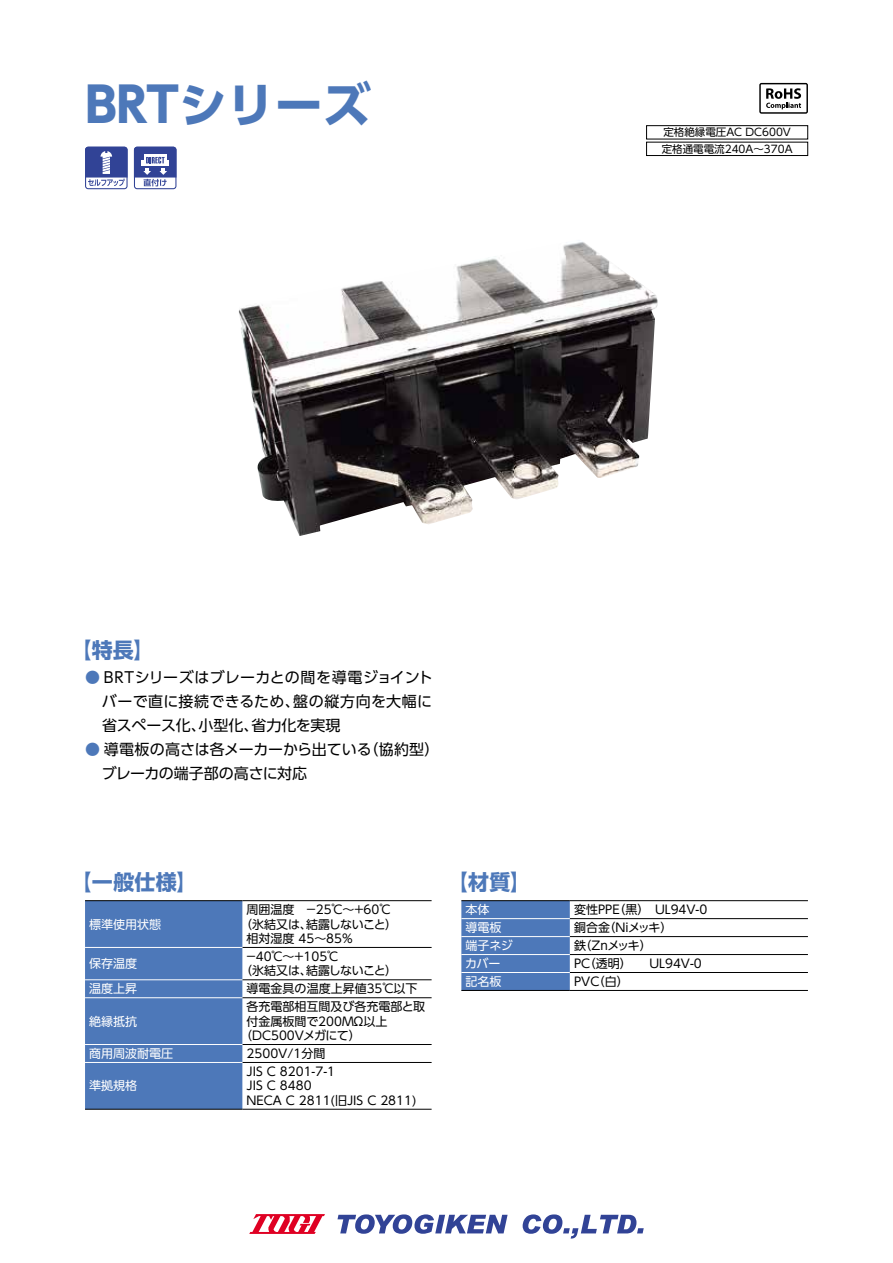
<style>
.page{position:relative;width:893px;height:1263px;background:#fff}
.page>*{position:absolute;margin:0;border:0;box-sizing:border-box;transform-origin:0 0}
.t1{font:700 48px "UD Shin Go Pro";color:#4d78b9}
.t2{font:700 21px "UD Shin Go Pro";letter-spacing:.005em;color:#4d78b9}
.t3{font:15px/24px "UD Shin Go Pro";color:#000;text-align:justify}
.t4{font:12px/14.4px "UD Shin Go Pro";color:#000}
.t5{font:12px "UD Shin Go Pro";color:#fff}
.t6{font:12px "UD Shin Go Pro";letter-spacing:-.03em;color:#000}
.t7{font:10.5px/16.5px "UD Shin Go Pro";color:#000}
.s1{color:#4d78b9}
</style>
<div class="page">
<div style="left:85px;top:901px;width:157px;height:208px;background:#4d78b9"></div>
<hr style="left:242px;top:900px;width:190px;height:1px;background:#000">
<hr style="left:242px;top:947px;width:190px;height:1px;background:#000">
<hr style="left:242px;top:979px;width:190px;height:1px;background:#000">
<hr style="left:242px;top:997px;width:190px;height:1px;background:#000">
<hr style="left:242px;top:1044px;width:190px;height:1px;background:#000">
<hr style="left:242px;top:1062px;width:190px;height:1px;background:#000">
<hr style="left:242px;top:1109px;width:190px;height:1px;background:#000">
<hr style="left:85px;top:947px;width:157px;height:1px;background:#fff">
<hr style="left:85px;top:979px;width:157px;height:1px;background:#fff">
<hr style="left:85px;top:997px;width:157px;height:1px;background:#fff">
<hr style="left:85px;top:1044px;width:157px;height:1px;background:#fff">
<hr style="left:85px;top:1062px;width:157px;height:1px;background:#fff">
<hr style="left:85px;top:900px;width:157px;height:1px;background:#000">
<hr style="left:85px;top:1109px;width:157px;height:1px;background:#000">
<div style="left:646px;top:125px;width:162px;height:14px;border:1px solid #000"></div>
<div style="left:646px;top:142px;width:162px;height:14px;border:1px solid #000"></div>
<div style="left:461px;top:901px;width:109px;height:89px;background:#4d78b9"></div>
<hr style="left:570px;top:918px;width:238px;height:1px;background:#000">
<hr style="left:570px;top:936px;width:238px;height:1px;background:#000">
<hr style="left:570px;top:954px;width:238px;height:1px;background:#000">
<hr style="left:570px;top:972px;width:238px;height:1px;background:#000">
<hr style="left:461px;top:918px;width:109px;height:1px;background:#fff">
<hr style="left:461px;top:936px;width:109px;height:1px;background:#fff">
<hr style="left:461px;top:954px;width:109px;height:1px;background:#fff">
<hr style="left:461px;top:972px;width:109px;height:1px;background:#fff">
<hr style="left:461px;top:900px;width:109px;height:1px;background:#000">
<hr style="left:570px;top:900px;width:238px;height:1px;background:#000">
<hr style="left:461px;top:990px;width:109px;height:1px;background:#000">
<hr style="left:570px;top:990px;width:238px;height:1px;background:#000">
<img style="left:239px;top:242px;width:419px;height:294px">
<svg style="left:85px;top:147px;width:43px;height:42px"></svg>
<svg style="left:134px;top:147px;width:42px;height:42px"></svg>
<svg style="left:759px;top:83px;width:49px;height:31px"></svg>
<svg style="left:337px;top:1214px;width:171px;height:20px"></svg>
<svg style="left:523px;top:1214px;width:121px;height:24px"></svg>
<svg style="left:249px;top:1214px;width:76px;height:20px"></svg>
<h1 class="t1" style="left:85px;top:66px;width:287px">BRTシリーズ</h1>
<p class="t7" style="left:662px;top:124px;width:132px">定格絶縁電圧AC DC600V定格通電電流240A～370A</p>
<h2 class="t2" style="left:71px;top:633px;width:85px">【特長】</h2>
<p class="t3" style="left:102px;top:665px;width:332px;text-indent:-17px"><span class="s1">●</span>ＢＲＴシリーズはブレーカとの間を導電ジョイントバーで直に接続できるため、盤の縦方向を大幅に省スペース化、小型化、省力化を実現</p>
<p class="t3" style="left:102px;top:737px;width:339px;text-indent:-17px"><span class="s1">●</span> 導電板の高さは各メーカーから出ている（協約型）ブレーカの端子部の高さに対応</p>
<h2 class="t2" style="left:71px;top:865px;width:128px">【一般仕様】</h2>
<p class="t5" style="left:89px;top:914px;width:73px">標準使用状態</p>
<p class="t4" style="left:247px;top:902px;width:146px">周囲温度　－25℃～+60℃</p>
<p class="t4" style="left:240px;top:916px;width:158px">（氷結又は、結露しないこと）</p>
<p class="t4" style="left:247px;top:931px;width:108px">相対湿度 45～85％</p>
<p class="t5" style="left:89px;top:954px;width:49px">保存温度</p>
<p class="t4" style="left:240px;top:949px;width:158px;text-indent:5px">－40℃～+105℃<br>（氷結又は、結露しないこと）</p>
<p class="t5" style="left:89px;top:979px;width:49px">温度上昇</p>
<p class="t4" style="left:247px;top:981px;width:172px">導電金具の温度上昇値35℃以下</p>
<p class="t5" style="left:89px;top:1011px;width:49px">絶縁抵抗</p>
<p class="t4" style="left:247px;top:999px;width:180px">各充電部相互間及び各充電部と取</p>
<p class="t4" style="left:247px;top:1013px;width:142px">付金属板間で200MΩ以上</p>
<p class="t4" style="left:240px;top:1028px;width:122px">（DC500Vメガにて）</p>
<p class="t5" style="left:89px;top:1044px;width:85px">商用周波耐電圧</p>
<p class="t4" style="left:247px;top:1046px;width:80px">2500Ｖ/1分間</p>
<p class="t5" style="left:89px;top:1076px;width:49px">準拠規格</p>
<p class="t4" style="left:247px;top:1064px;width:171px">JIS C 8201-7-1<br>JIS C 8480<br>NECA C 2811(旧JIS C 2811)</p>
<h2 class="t2" style="left:447px;top:865px;width:85px">【材質】</h2>
<p class="t5" style="left:466px;top:900px;width:25px">本体</p>
<p class="t4" style="left:574px;top:902px;width:135px">変性PPE（黒）　UL94V-0</p>
<p class="t5" style="left:466px;top:918px;width:37px">導電板</p>
<p class="t6" style="left:574px;top:918px;width:100px">銅合金（Niメッキ）</p>
<p class="t5" style="left:466px;top:936px;width:49px">端子ネジ</p>
<p class="t4" style="left:574px;top:938px;width:79px">鉄（Znメッキ）</p>
<p class="t5" style="left:465px;top:954px;width:37px">カバー</p>
<p class="t4" style="left:574px;top:956px;width:129px">PC（透明）　　UL94V-0</p>
<p class="t5" style="left:466px;top:972px;width:37px">記名板</p>
<p class="t4" style="left:574px;top:974px;width:56px">PVC（白）</p>
</div>
